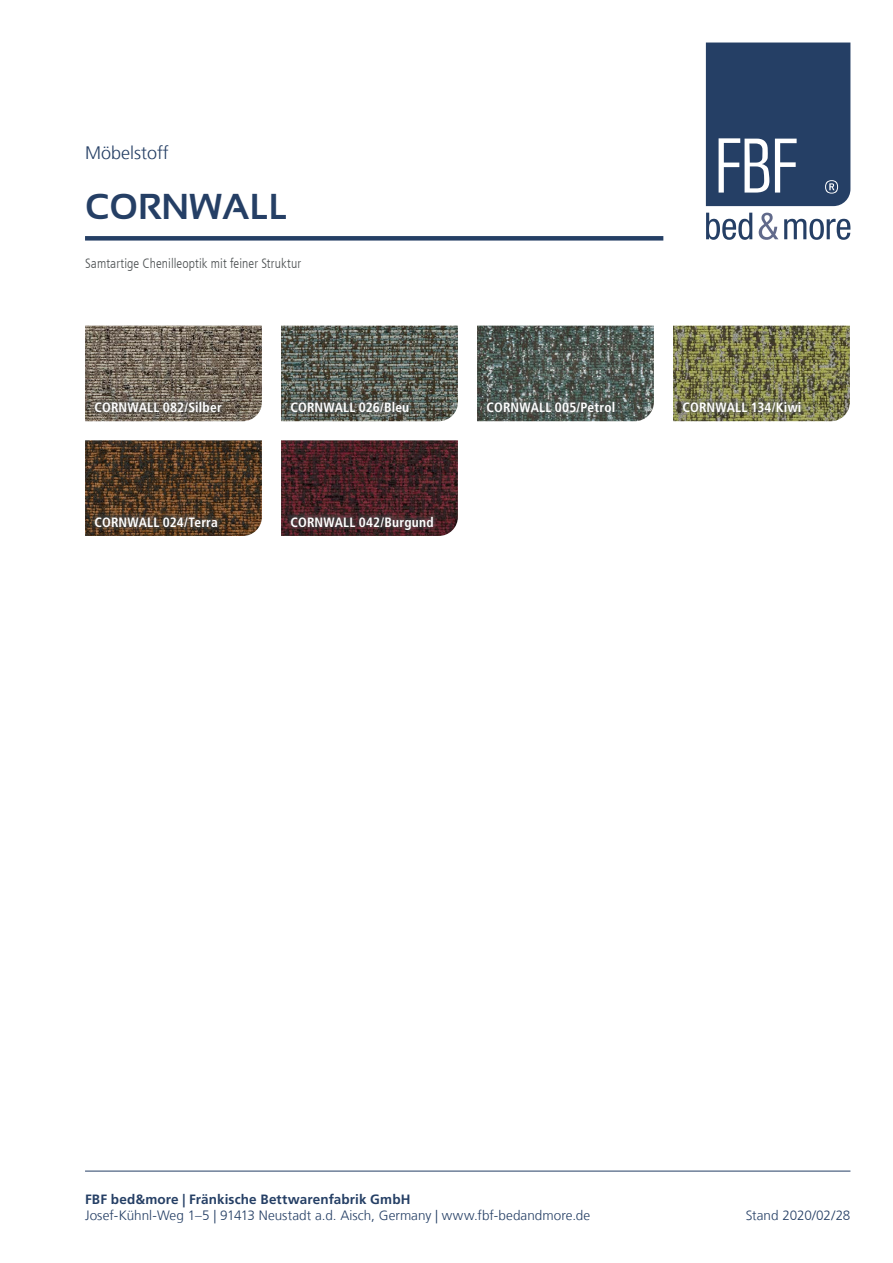
<style>
.page{position:relative;width:893px;height:1263px;background:#fff}
.page>*{position:absolute;margin:0;border:0;box-sizing:border-box;transform-origin:0 0}
.t1{font:700 36px "Sansation";color:#253f65}
.t2{font:300 18px "Frutiger LT Com";color:#253f65}
.t3{font:700 condensed 13.5px "Frutiger LT Com";letter-spacing:.015em;color:#fff}
.t4{font:300 13.5px "Frutiger LT Com";color:#253f65}
.t5{font:700 13.5px "Frutiger LT Com";letter-spacing:.01em;color:#253f65}
.t6{font:300 condensed 13.5px "Frutiger LT Com";letter-spacing:.005em;color:#505455}
</style>
<div class="page">
<svg style="left:706px;top:213px;width:144px;height:27px"></svg>
<svg style="left:706px;top:43px;width:144px;height:163px"></svg>
<hr style="left:85px;top:1171px;width:765px;height:1px;background:#253f65">
<div style="left:85px;top:236px;width:578px;height:5px;background:#253f65"></div>
<img style="left:477px;top:326px;width:177px;height:95px">
<div style="left:482px;top:396px;width:138px;height:21px;background:#505455;opacity:.5"></div>
<img style="left:673px;top:326px;width:177px;height:95px">
<div style="left:678px;top:397px;width:128px;height:20px;background:#505455;opacity:.5"></div>
<img style="left:85px;top:326px;width:177px;height:95px">
<div style="left:90px;top:396px;width:137px;height:21px;background:#505455;opacity:.5"></div>
<img style="left:281px;top:440px;width:177px;height:96px">
<div style="left:286px;top:511px;width:153px;height:24px;background:#505455;opacity:.5"></div>
<img style="left:281px;top:326px;width:177px;height:95px">
<div style="left:286px;top:396px;width:128px;height:21px;background:#505455;opacity:.5"></div>
<img style="left:85px;top:440px;width:177px;height:96px">
<div style="left:90px;top:511px;width:133px;height:21px;background:#505455;opacity:.5"></div>
<h2 class="t2" style="left:85px;top:142px;width:85px">Möbelstoff</h2>
<h1 class="t1" style="left:85px;top:186px;width:204px">CORNWALL</h1>
<p class="t6" style="left:85px;top:255px;width:218px">Samtartige Chenilleoptik mit feiner Struktur</p>
<p class="t3" style="left:95px;top:399px;width:129px">CORNWALL 082/Silber</p>
<p class="t3" style="left:487px;top:399px;width:130px">CORNWALL 005/Petrol</p>
<p class="t3" style="left:683px;top:399px;width:120px">CORNWALL 134/Kiwi</p>
<p class="t3" style="left:291px;top:399px;width:120px">CORNWALL 026/Bleu</p>
<p class="t3" style="left:95px;top:514px;width:125px">CORNWALL 024/Terra</p>
<p class="t3" style="left:291px;top:514px;width:145px">CORNWALL 042/Burgund</p>
<p class="t5" style="left:85px;top:1191px;width:327px">FBF bed&amp;more | Fränkische Bettwarenfabrik GmbH</p>
<p class="t4" style="left:85px;top:1208px;width:507px">Josef-Kühnl-Weg 1–5 | 91413 Neustadt a.d. Aisch, Germany | www.fbf-bedandmore.de</p>
<p class="t4" style="left:746px;top:1208px;width:106px">Stand 2020/02/28</p>
</div>
